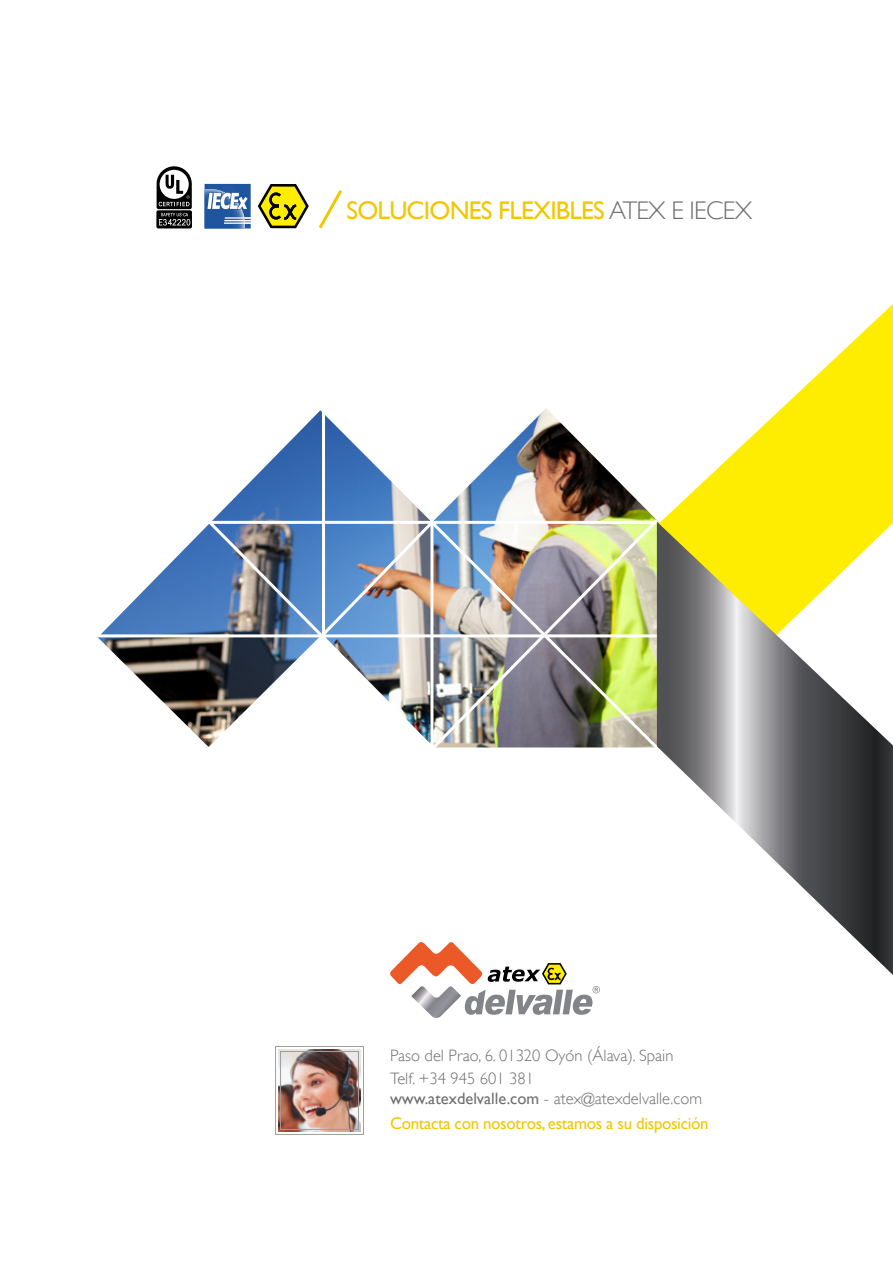
<style>
.page{position:relative;width:893px;height:1263px;background:#fff}
.page>*{position:absolute;margin:0;border:0;box-sizing:border-box;transform-origin:0 0}
.t1{font:25.5px "Gill Sans";letter-spacing:-.03em;color:#f2c700}
.t2{font:16.95px "Gill Sans";letter-spacing:-.02em;color:#f2c700}
.t3{font:300 16.5px/22.5px "Gill Sans";color:#706f6f}
.s1{font-weight:300;color:#706f6f}
.s2{font-weight:400}
</style>
<div class="page">
<img style="left:275px;top:1046px;width:89px;height:89px">
<div style="left:280px;top:1051px;width:79px;height:79px;border:1px solid #9d9d9c"></div>
<img style="left:431px;top:1015px;width:11px;height:3px">
<svg style="left:390px;top:942px;width:210px;height:73px"></svg>
<svg style="left:318px;top:190px;width:25px;height:39px"></svg>
<svg style="left:156px;top:166px;width:36px;height:62px"></svg>
<svg style="left:258px;top:184px;width:51px;height:44px"></svg>
<svg style="left:205px;top:184px;width:46px;height:44px"></svg>
<img style="left:98px;top:410px;width:419px;height:333px">
<img style="left:204px;top:517px;width:224px;height:230px">
<svg style="left:318px;top:519px;width:110px;height:121px;background:#859fc1"></svg>
<hr style="left:199px;top:521px;width:458px;height:3px;background:#fff">
<hr style="left:430px;top:476px;width:3px;height:314px;background:#fff">
<hr style="left:322px;top:401px;width:3px;height:239px;background:#fff">
<hr style="left:98px;top:634px;width:681px;height:3px;background:#fff">
<img style="left:428px;top:518px;width:229px;height:230px">
<img style="left:517px;top:408px;width:141px;height:265px">
<svg style="left:658px;top:304px;width:235px;height:218px"></svg>
<svg style="left:657px;top:522px;width:236px;height:453px"></svg>
<h1 class="t1" style="left:346px;top:195px;width:407px">SOLUCIONES FLEXIBLES <span class="s1">ATEX E IECEX</span></h1>
<p class="t3" style="left:390px;top:1045px;width:285px">Paso del Prao, 6. 01320 Oyón (Álava). Spain<br>Telf. +34 945 601 381</p>
<p class="t3" style="left:390px;top:1087px;width:314px"><span class="s2">www.atexdelvalle.com</span> - atex@atexdelvalle.com</p>
<p class="t2" style="left:390px;top:1113px;width:320px">Contacta con nosotros, estamos a su disposición</p>
</div>
